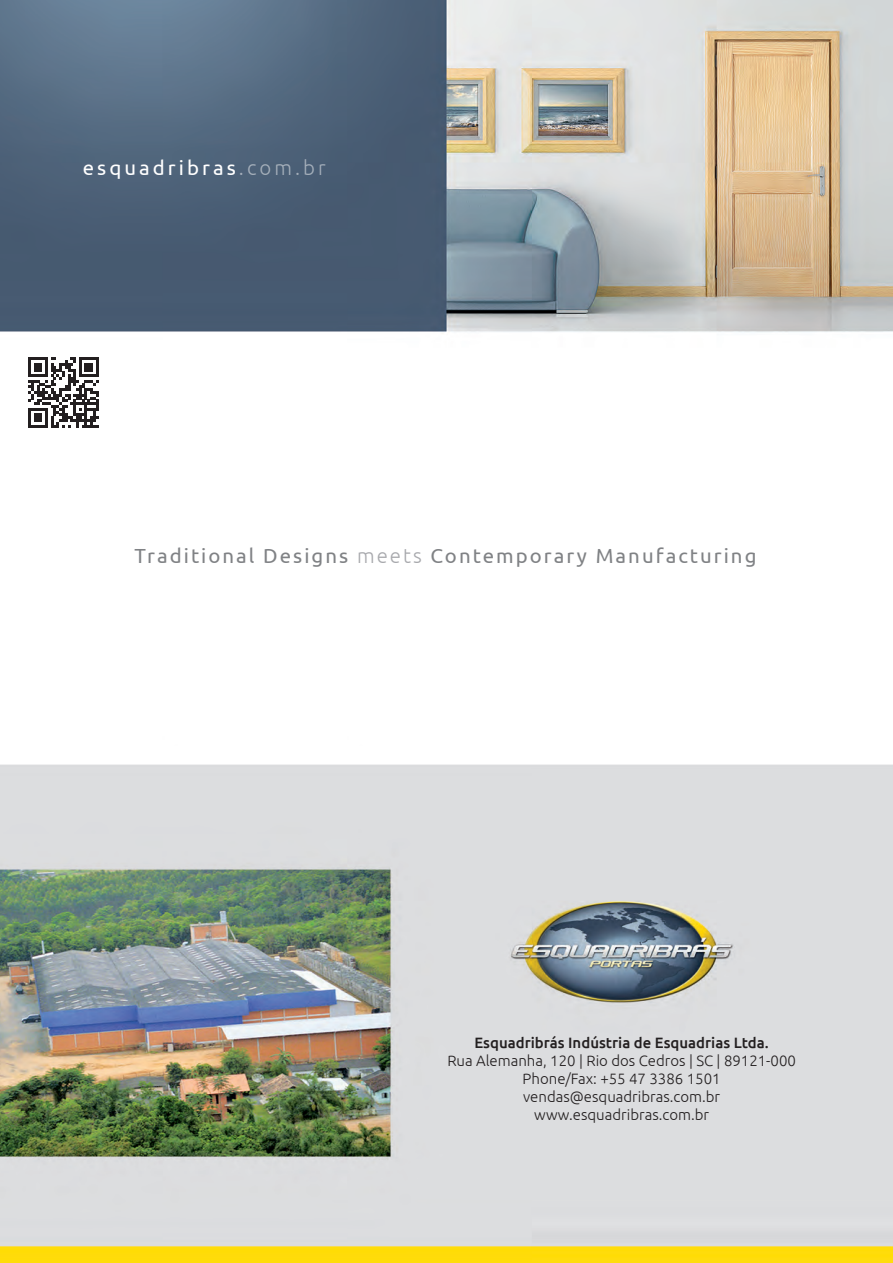
<style>
.page{position:relative;width:893px;height:1263px;background:#fff}
.page>*{position:absolute;margin:0;border:0;box-sizing:border-box;transform-origin:0 0}
.t1{font:20.4px "Ubuntu";letter-spacing:.1em;color:#808285}
.t2{font:20.4px "Ubuntu";letter-spacing:.15em;color:#fff}
.t3{font:300 15px/18px "Ubuntu";color:#231f20;text-align:center}
.t4{font:500 15px "Ubuntu";color:#231f20}
.s1{font-weight:300;color:rgb(255 255 255/.5)}
.s2{font-weight:300;color:#a8a9ad}
</style>
<div class="page">
<img style="left:0;top:0;width:893px;height:1263px">
<div style="left:24px;top:353px;width:80px;height:80px;background:#fff"></div>
<svg style="left:28px;top:357px;width:70px;height:70px"></svg>
<h1 class="t2" style="left:83px;top:155px;width:244px">esquadribras<span class="s1">.com.br</span></h1>
<h1 class="t1" style="left:134px;top:543px;width:623px">Traditional Designs <span class="s2">meets</span> Contemporary Manufacturing</h1>
<p class="t4" style="left:474px;top:1033px;width:296px">Esquadribrás Indústria de Esquadrias Ltda.</p>
<p class="t3" style="left:447px;top:1051px;width:350px">Rua Alemanha, 120 | Rio dos Cedros | SC | 89121-000<br>Phone/Fax: +55 47 3386 1501 vendas@esquadribras.com.br www.esquadribras.com.br</p>
</div>
